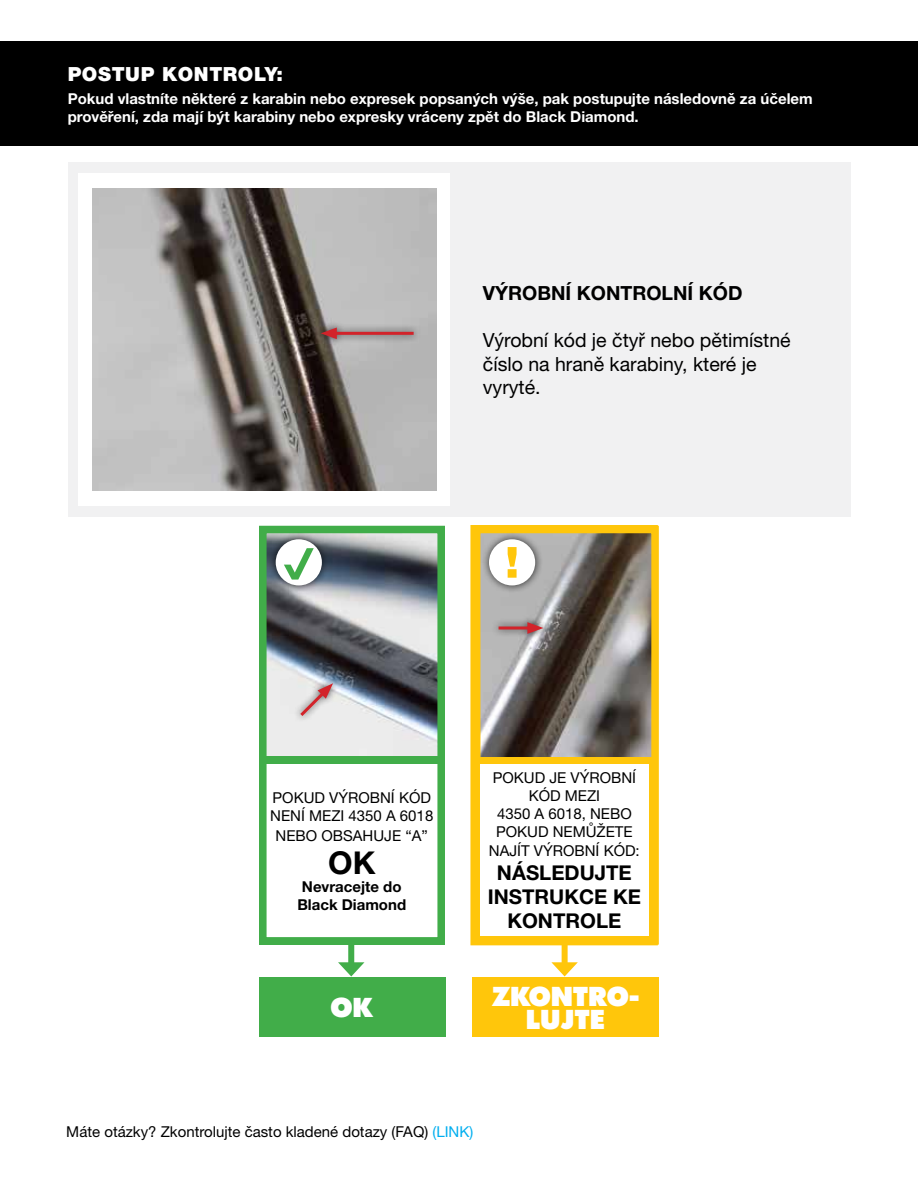
<style>
.page{position:relative;width:918px;height:1188px;background:#fff}
.page>*{position:absolute;margin:0;border:0;box-sizing:border-box;transform-origin:0 0}
.t1{font:700 31.5px "Helvetica Neue LT Pro";color:#000}
.t2{font:800 28.8px/23px "Futura SHOP";letter-spacing:.03em;color:#fff;text-align:center}
.t3{font:700 20.4px/24px "Helvetica Neue LT Pro";color:#000;text-align:center}
.t4{font:19.5px/23.4px "Helvetica Neue LT Pro";color:#000}
.t5{font:700 19.5px "Helvetica Neue LT Pro";color:#000}
.t6{font:900 19.5px "Helvetica Neue LT Pro";letter-spacing:.03em;color:#fff}
.t7{font:15px/18px "Helvetica Neue LT Pro";color:#000;text-align:justify}
.t8{font:700 15px/18px "Helvetica Neue LT Pro";color:#fff}
.t9{font:700 15px/18px "Helvetica Neue LT Pro";color:#000;text-align:center}
.s1{color:#00aeef}
</style>
<div class="page">
<div style="left:0;top:41px;width:918px;height:104px;background:#000"></div>
<div style="left:68px;top:162px;width:783px;height:354px;background:#f1f1f2"></div>
<div style="left:79px;top:173px;width:371px;height:333px;background:#fff"></div>
<img style="left:92px;top:188px;width:345px;height:302px">
<div style="left:314px;top:320px;width:108px;height:26px;background:#000;opacity:.75"></div>
<hr style="left:331px;top:332px;width:83px;height:3px;background:#d2232a">
<svg style="left:321px;top:327px;width:16px;height:12px"></svg>
<img style="left:482px;top:535px;width:168px;height:222px">
<div style="left:473px;top:526px;width:186px;height:419px;border:8px solid #ffc60b"></div>
<div style="left:480px;top:764px;width:169px;height:172px;background:#fff"></div>
<div style="left:562px;top:943px;width:6px;height:25px;background:#ffc60b"></div>
<svg style="left:551px;top:962px;width:27px;height:15px"></svg>
<div style="left:472px;top:977px;width:187px;height:60px;background:#ffc60b"></div>
<div style="left:491px;top:615px;width:59px;height:26px;background:#000;opacity:.75"></div>
<hr style="left:499px;top:627px;width:34px;height:3px;background:#d2232a">
<svg style="left:527px;top:622px;width:16px;height:12px"></svg>
<div style="left:481px;top:532px;width:62px;height:62px;background:#000;opacity:.75"></div>
<div style="left:489px;top:539px;width:46px;height:46px;background:#fff;border-radius:50%"></div>
<svg style="left:508px;top:547px;width:9px;height:31px"></svg>
<img style="left:268px;top:535px;width:168px;height:220px">
<div style="left:259px;top:526px;width:186px;height:419px;border:8px solid #41ad49"></div>
<div style="left:293px;top:676px;width:47px;height:47px;background:#000;opacity:.75"></div>
<svg style="left:297px;top:683px;width:36px;height:36px"></svg>
<div style="left:268px;top:532px;width:62px;height:62px;background:#000;opacity:.75"></div>
<div style="left:276px;top:539px;width:46px;height:46px;background:#fff;border-radius:50%"></div>
<svg style="left:284px;top:548px;width:30px;height:32px"></svg>
<div style="left:348px;top:943px;width:6px;height:25px;background:#41ad49"></div>
<svg style="left:338px;top:962px;width:26px;height:15px"></svg>
<div style="left:259px;top:977px;width:187px;height:60px;background:#41ad49"></div>
<h3 class="t6" style="left:68px;top:63px;width:217px">POSTUP KONTROLY:</h3>
<p class="t8" style="left:68px;top:89px;width:747px">Pokud vlastníte některé z karabin nebo expresek popsaných výše, pak postupujte následovně za účelem prověření, zda mají být karabiny nebo expresky vráceny zpět do Black Diamond.</p>
<h3 class="t5" style="left:483px;top:281px;width:259px">Výrobní kontrolní kód</h3>
<h3 class="t4" style="left:483px;top:328px;width:309px">VÝROBNÍ KÓD JE ČTYŘ NEBO PĚTIMÍSTNÉ<br>ČÍSLO NA HRANĚ KARABINY, KTERÉ JE<br>VYRYTÉ.</h3>
<p class="t7" style="left:273px;top:788px;width:87px">POKUD VÝROBN</p>
<p class="t7" style="left:391px;top:788px;width:40px">Í KÓD</p>
<p class="t7" style="left:270px;top:806px;width:11px">NEN</p>
<p class="t7" style="left:301px;top:806px;width:134px">Í MEZI 4350 A 6018</p>
<p class="t7" style="left:276px;top:826px;width:11px">NEBO</p>
<p class="t7" style="left:322px;top:826px;width:12px">OBSAHU</p>
<p class="t7" style="left:384px;top:826px;width:45px">JE “A”</p>
<h1 class="t1" style="left:328px;top:843px;width:25px">OK</h1>
<p class="t9" style="left:297px;top:877px;width:110px">Nevracejte do<br>Black Diamond</p>
<h2 class="t2" style="left:331px;top:997px;width:23px">OK</h2>
<p class="t7" style="left:493px;top:768px;width:108px">PO KUD JE VÝROBN</p>
<p class="t7" style="left:632px;top:768px;width:5px">Í</p>
<p class="t7" style="left:496px;top:786px;width:106px;text-indent:33px">KÓD MEZI 4350 A 6018, NEBO POKUD NEM</p>
<p class="t7" style="left:586px;top:822px;width:47px">ŮŽETE</p>
<p class="t7" style="left:489px;top:842px;width:76px">NAJÍT VÝROBN</p>
<p class="t7" style="left:596px;top:842px;width:46px">Í KÓD:</p>
<h3 class="t3" style="left:488px;top:861px;width:155px">Následujte instrukce ke kontrole</h3>
<h2 class="t2" style="left:492px;top:985px;width:149px">ZKONTRO-<br>LUJTE</h2>
<p class="t7" style="left:66px;top:1123px;width:408px">MÁTE OTÁZKY? ZKONTROLUJTE ČASTO KLADENÉ DOTAZY (FAQ) <span class="s1">(LINK)</span></p>
</div>
